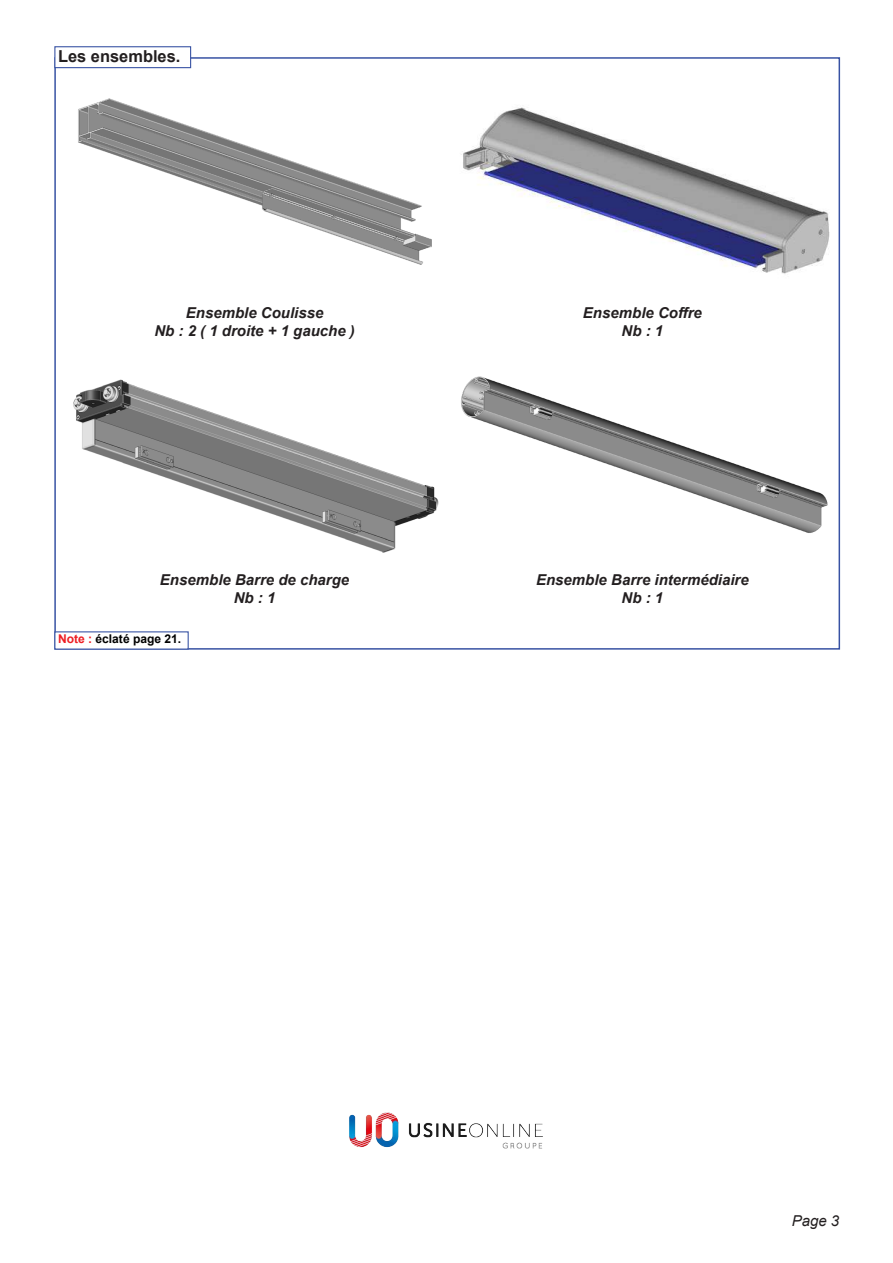
<style>
.page{position:relative;width:893px;height:1263px;background:#fff}
.page>*{position:absolute;margin:0;border:0;box-sizing:border-box;transform-origin:0 0}
.t1{font:700 16.5px "Arial";color:#231f20}
.t2{font:italic 700 15px/18px "Arial";color:#231f20;text-align:center}
.t3{font:italic 15px "Arial";color:#231f20}
.t4{font:700 12px "Arial";color:#000}
.s1{color:#ee1d23}
</style>
<div class="page">
<img style="left:78px;top:98px;width:354px;height:167px">
<img style="left:461px;top:107px;width:369px;height:167px">
<img style="left:73px;top:379px;width:366px;height:174px">
<img style="left:461px;top:376px;width:367px;height:157px">
<div style="left:54px;top:46px;width:137px;height:22px;background:#fff;border:1px solid #3752a3"></div>
<div style="left:54px;top:631px;width:135px;height:19px;background:#fff;border:1px solid #3853a3"></div>
<img style="left:349px;top:1112px;width:194px;height:37px">
<p class="t1" style="left:58px;top:45px;width:124px">Les ensembles.</p>
<p class="t2" style="left:154px;top:304px;width:202px">Ensemble Coulisse<br>Nb : 2 ( 1 droite + 1 gauche )</p>
<p class="t2" style="left:583px;top:304px;width:120px">Ensemble Coffre<br>Nb : 1</p>
<p class="t2" style="left:160px;top:571px;width:191px">Ensemble Barre de charge<br>Nb : 1</p>
<p class="t2" style="left:536px;top:571px;width:214px">Ensemble Barre intermédiaire<br>Nb : 1</p>
<p class="t4" style="left:58px;top:631px;width:125px"><span class="s1">Note :</span> éclaté page 21.</p>
<p class="t3" style="left:792px;top:1211px;width:49px">Page 3</p>
</div>
